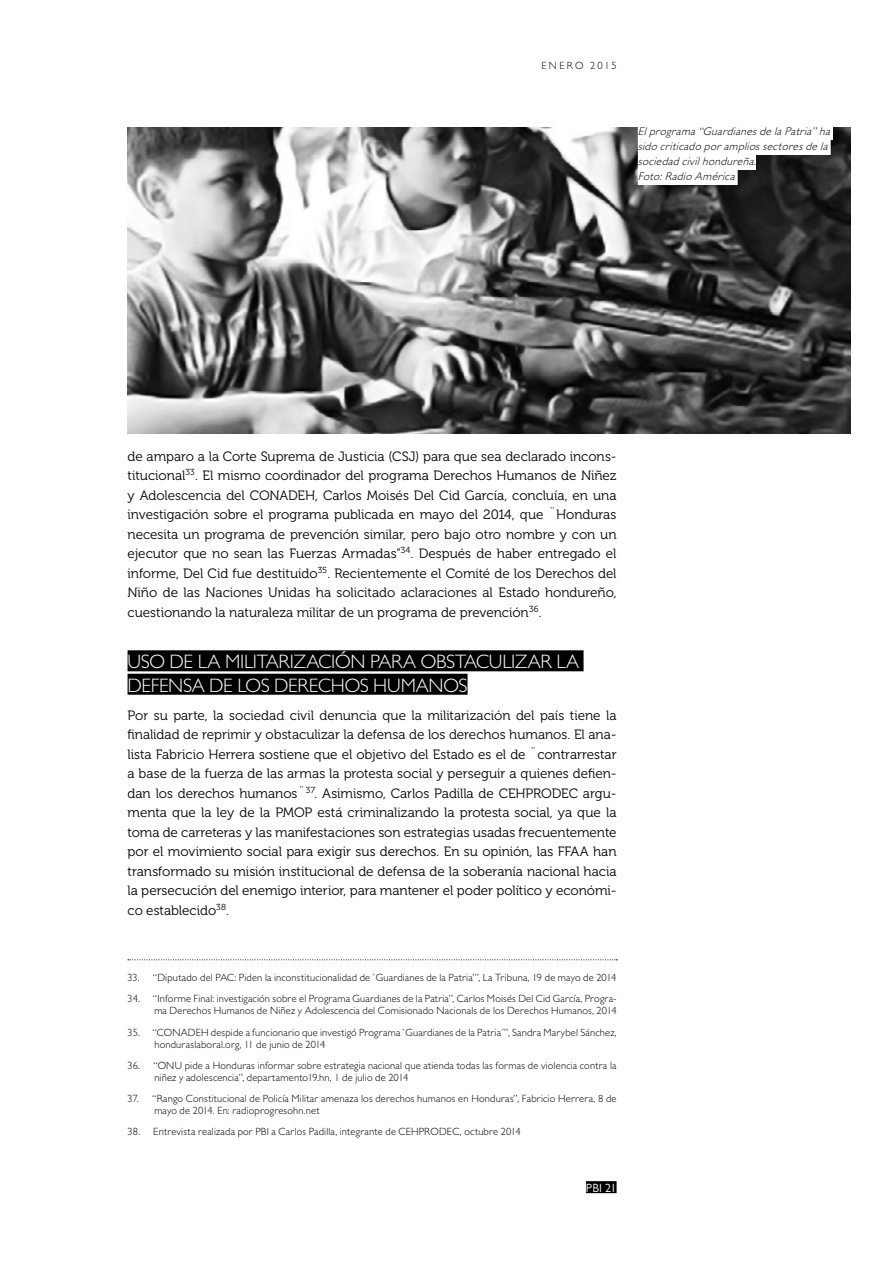
<style>
.page{position:relative;width:893px;height:1263px;background:#fff}
.page>*{position:absolute;margin:0;border:0;box-sizing:border-box;transform-origin:0 0}
.t1{font:300 19.5px/23.4px "Gill Sans MT Pro";letter-spacing:-.015em;color:#fff}
.t2{font:13.5px/19.5px "Museo 300";letter-spacing:-.005em;color:#000;text-align:justify}
.t3{font:12px "Gill Sans MT Pro";color:#fff}
.t4{font:italic 300 11.25px/15px "Gill Sans MT Pro";color:#000}
.t5{font:300 10.5px/12px "Gill Sans MT Pro";letter-spacing:.015em;color:#000}
.t6{font:300 10.5px "Gill Sans MT Pro";letter-spacing:.2em;color:#000}
</style>
<div class="page">
<div style="left:586px;top:1181px;width:31px;height:12px;background:#000"></div>
<div style="left:128px;top:650px;width:456px;height:21px;background:#000"></div>
<div style="left:128px;top:674px;width:340px;height:21px;background:#000"></div>
<svg style="left:128px;top:959px;width:489px;height:1px"></svg>
<img style="left:128px;top:127px;width:722px;height:307px">
<div style="left:638px;top:123px;width:195px;height:17px;background:#fff"></div>
<div style="left:638px;top:138px;width:193px;height:17px;background:#fff"></div>
<div style="left:638px;top:153px;width:118px;height:17px;background:#fff"></div>
<div style="left:638px;top:168px;width:100px;height:17px;background:#fff"></div>
<p class="t6" style="left:542px;top:59px;width:77px">ENERO 2015</p>
<p class="t4" style="left:638px;top:123px;width:197px">Elprog rama“GuardianesdelaPatria”ha sido criticado porampliossectoresdela sociedadcivilhondureña.<br>Foto:Radio América</p>
<p class="t2" style="left:128px;top:447px;width:491px">de amparo a la Corte Suprema de Justicia (CSJ) para que sea declarado incons&shy;titucional<sup>33</sup>. El mismo coordinador del programa Derechos Humanos de Niñez y Adolescencia del CONADEH, Carlos Moisés Del Cid García, concluía, en una investigación sobre el programa publicada en mayo del 2014, que ¨Honduras necesita un programa de prevención similar, pero bajo otro nombre y con un ejecutor que no sean las Fuerzas Armadas”<sup>34</sup>. Después de haber entregado el informe, Del Cid fue destituido<sup>35</sup>. Recientemente el Comité de los Derechos del Niño de las Naciones Unidas ha solicitado aclaraciones al Estado hondureño, cuestionando la naturaleza militar de un programa de prevención<sup>36</sup>.</p>
<h1 class="t1" style="left:128px;top:650px;width:453px">USO DE LA MILITARIZACIÓN PARA OBSTACULIZAR LA<br>DEFENSA DE LOS DERECHOS HUMANOS</h1>
<p class="t2" style="left:128px;top:706px;width:491px">Por su parte, la sociedad civil denuncia que la militarización del país tiene la finalidad de reprimir y obstaculizar la defensa de los derechos humanos. El ana&shy;lista Fabricio Herrera sostiene que el objetivo del Estado es el de ¨contrarrestar a base de la fuerza de las armas la protesta social y perseguir a quienes defien&shy;dan los derechos humanos¨<sup>37</sup>. Asimismo, Carlos Padilla de CEHPRODEC argu&shy;menta que la ley de la PMOP está criminalizando la protesta social, ya que la toma de carreteras y las manifestaciones son estrategias usadas frecuentemente por el movimiento social para exigir sus derechos. En su opinión, las FFAA han transformado su misión institucional de defensa de la soberanía nacional hacia la persecución del enemigo interior, para mantener el poder político y económi&shy;co establecido<sup>38</sup>.</p>
<p class="t5" style="left:128px;top:971px;width:490px">33. “Diputado del PAC: Piden la inconstitucionalidad de `Guardianes de la Patria’”, La Tribuna, 19 de mayo de 2014</p>
<p class="t5" style="left:128px;top:993px;width:491px;text-align:right">34. “Informe Final: investigación sobre el Programa Guardianes de la Patria”, Carlos Moisés Del Cid García, Progra&shy;ma Derechos Humanos de Niñez y Adolescencia del Comisionado Nacionals de los Derechos Humanos, 2014</p>
<p class="t5" style="left:154px;top:1026px;width:464px;text-indent:-27px">35. “CONADEH despide a funcionario que investigó Programa `Guardianes de la Patria´”, Sandra Marybel Sánchez, honduraslaboral.org, 11 de junio de 2014</p>
<p class="t5" style="left:154px;top:1059px;width:464px;text-indent:-27px">36. “ONU pide a Honduras informar sobre estrategia nacional que atienda todas las formas de violencia contra la niñez y adolescencia”, departamento19.hn, 1 de julio de 2014</p>
<p class="t5" style="left:154px;top:1092px;width:464px;text-indent:-27px">37. “Rango Constitucional de Policía Militar amenaza los derechos humanos en Honduras”, Fabricio Herrera, 8 de mayo de 2014. En: radioprogresohn.net</p>
<p class="t5" style="left:128px;top:1126px;width:395px">38. Entrevista realizada por PBI a Carlos Padilla, integrante de CEHPRODEC, octubre 2014</p>
<p class="t3" style="left:586px;top:1180px;width:32px">PBI 21</p>
</div>
